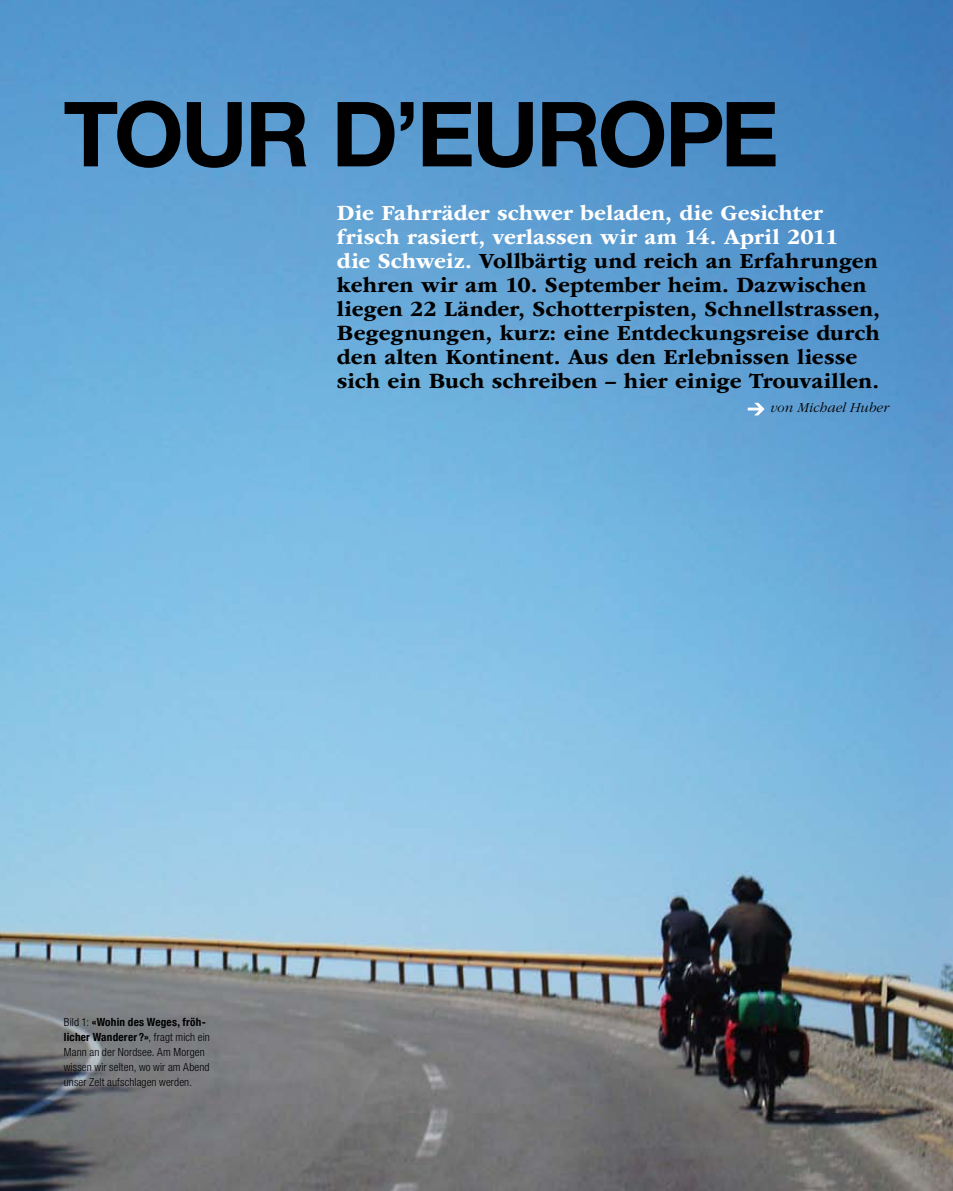
<style>
.page{position:relative;width:953px;height:1191px;background:#fff}
.page>*{position:absolute;margin:0;border:0;box-sizing:border-box;transform-origin:0 0}
.t1{font:700 90px "Helvetica Neue";letter-spacing:-.035em;color:#000}
.t2{font:700 22.5px/24px "ITC Garamond Std";letter-spacing:.005em;color:#000}
.t3{font:italic 300 14.25px "ITC Garamond Std";letter-spacing:.01em;color:#000}
.t4{font:300 condensed 11.25px/15px "Helvetica Neue LT Std";letter-spacing:.015em;color:#000}
.t5{font:700 condensed 11.25px/15px "Helvetica Neue";letter-spacing:.02em;color:#000}
.s1{color:#fff}
.s2{font-family:"Helvetica Neue LT Std";font-weight:300}
</style>
<div class="page">
<img style="left:0;top:0;width:952px;height:1191px">
<svg style="left:747px;top:403px;width:17px;height:12px"></svg>
<h1 class="t1" style="left:63px;top:79px;width:707px">TOUR D’EUROPE</h1>
<p class="t2" style="left:337px;top:201px;width:544px"><span class="s1">Die Fahrräder schwer beladen, die Gesichter frisch rasiert, verlassen wir am 14. April 2011<br>die Schweiz.</span> Vollbärtig und reich an Erfahrungen kehren wir am 10. September heim. Dazwischen liegen 22 Länder, Schotterpisten, Schnellstrassen, Begegnungen, kurz: eine Entdeckungsreise durch den alten Kontinent. Aus den Erlebnissen liesse sich ein Buch schreiben – hier einige Trouvaillen.</p>
<p class="t3" style="left:770px;top:400px;width:120px">von Michael Huber</p>
<p class="t5" style="left:64px;top:1014px;width:148px"><span class="s2">Bild 1:</span> «Wohin des Weges, fröh&shy;licher Wanderer ?»<span class="s2">, fragt mich ein</span></p>
<p class="t4" style="left:64px;top:1044px;width:147px">Mann an der Nordsee. Am Morgen wissen wir selten, wo wir am Abend unser Zelt aufschlagen werden.</p>
</div>
